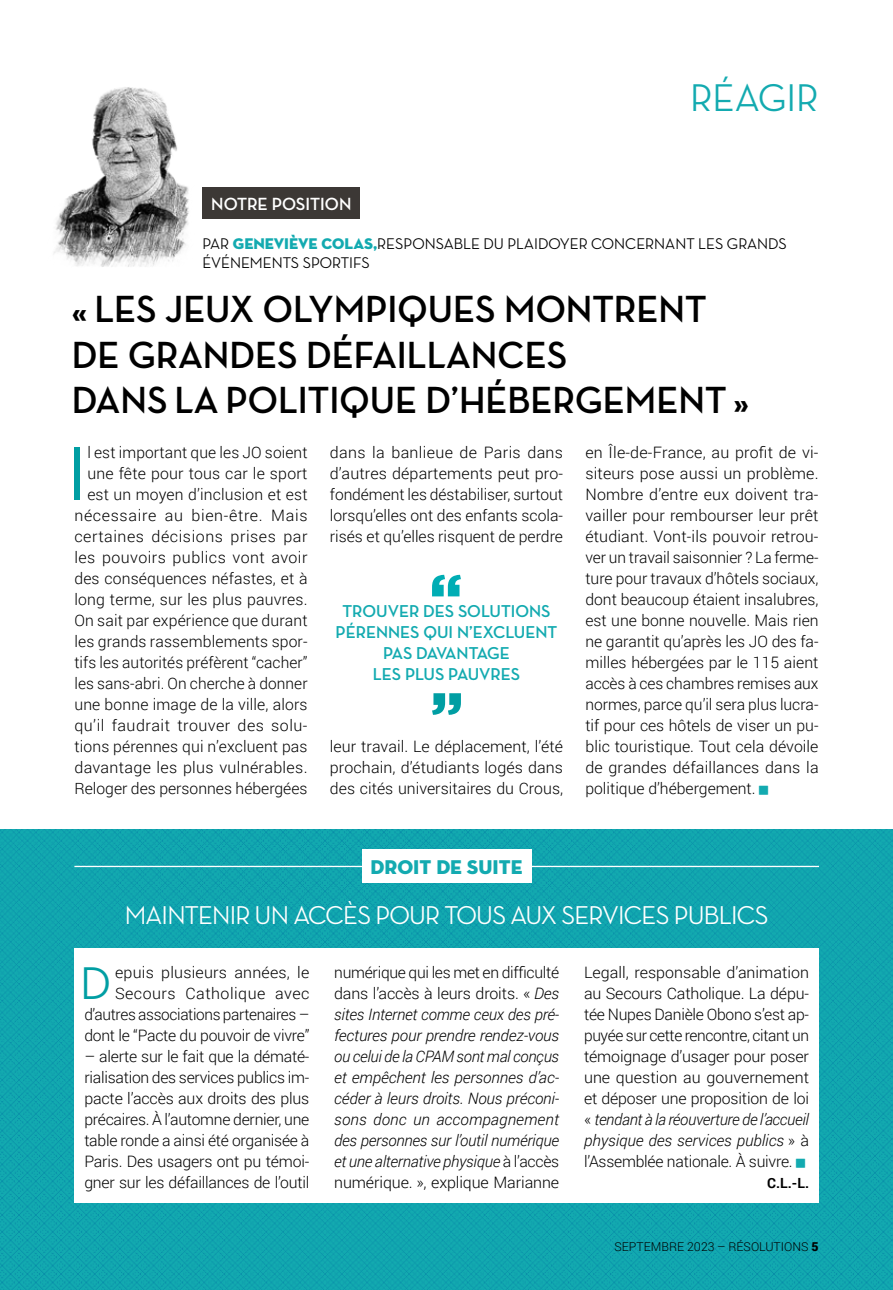
<style>
.page{position:relative;width:893px;height:1290px;background:#fff}
.page>*{position:absolute;margin:0;border:0;box-sizing:border-box;transform-origin:0 0}
.t1{font:500 77.52px "Neutra Disp";color:#009ea3}
.t2{font:500 46.55px "Neutra Disp";color:#009ea3}
.t3{font:500 39.38px "Neutra Disp";color:#13aab0}
.t4{font:700 38.5px/45.5px "Neutra Disp";color:#000}
.t5{font:500 26.25px "Neutra Disp";letter-spacing:-.03em;color:#fff}
.t6{font:20.3px "Neutra Disp Titling";color:#13aab0}
.t7{font:700 18.03px "Neutra Disp";color:#fff}
.t8{font:700 17.5px/21px "Neutra Disp";color:#13aab0;text-align:center}
.t9{font:300 15.75px/21px "Roboto";letter-spacing:.01em;color:#000;text-align:justify}
.t10{font:italic 300 15.75px/21px "Roboto";letter-spacing:-.015em;color:#000;text-align:justify}
.t11{font:300 15.75px/21px "Roboto";letter-spacing:-.015em;color:#000;text-align:right}
.t12{font:500 15.75px/18.9px "Neutra Disp";color:#000}
.t13{font:700 14px "Roboto";color:#000}
.t14{font:300 12.25px "Roboto";color:#000}
.s1{font-family:"Neutra Disp Titling";font-weight:400;color:#13aab0}
.s2{font-style:normal}
.s3{font-style:italic}
.s4{font-weight:900}
</style>
<div class="page">
<img style="left:0;top:830px;width:893px;height:460px">
<img style="left:54px;top:87px;width:135px;height:180px">
<div style="left:203px;top:187px;width:157px;height:32px;background:#3c3835"></div>
<div style="left:74px;top:948px;width:745px;height:254px;background:#fff"></div>
<hr style="left:74px;top:866px;width:745px;height:1px;background:#fff">
<div style="left:362px;top:850px;width:169px;height:33px;background:#fff"></div>
<svg style="left:432px;top:575px;width:29px;height:21px"></svg>
<svg style="left:432px;top:693px;width:29px;height:22px"></svg>
<h3 class="t3" style="left:690px;top:76px;width:130px">RÉAGIR</h3>
<p class="t7" style="left:211px;top:194px;width:142px">NOTRE POSITION</p>
<p class="t12" style="left:202px;top:234px;width:586px">PAR <span class="s1">GENEVIÈVE COLAS,</span>RESPONSABLE DU PLAIDOYER CONCERNANT LES GRANDS<br>ÉVÉNEMENTS SPORTIFS</p>
<h3 class="t4" style="left:72px;top:287px;width:679px">« LES JEUX OLYMPIQUES MONTRENT<br>DE GRANDES DÉFAILLANCES<br>DANS LA POLITIQUE D’HÉBERGEMENT »</h3>
<p class="t9" style="left:74px;top:441px;width:235px;text-align:right">l est important que les JO soient une fête pour tous car le sport est un moyen d’inclusion et est nécessaire au bien-être. Mais certaines décisions prises par les pouvoirs publics vont avoir des conséquences néfastes, et à long terme, sur les plus pauvres.<br>On sait par expérience que durant les grands rassemblements spor&shy;tifs les autorités préfèrent “cacher” les sans-abri. On cherche à donner une bonne image de la ville, alors qu’il faudrait trouver des solu&shy;tions pérennes qui n’excluent pas davantage les plus vulnérables.<br>Reloger des personnes hébergées</p>
<p class="t9" style="left:330px;top:441px;width:235px">dans la banlieue de Paris dans d’autres départements peut pro&shy;fondément les déstabiliser, surtout lorsqu’elles ont des enfants scola&shy;risés et qu’elles risquent de perdre</p>
<h1 class="t1" style="left:67px;top:431px;width:21px">I</h1>
<p class="t8" style="left:336px;top:601px;width:223px">TROUVER DES SOLUTIONS<br>PÉRENNES QUI N’EXCLUENT<br>PAS DAVANTAGE<br>LES PLUS PAUVRES</p>
<p class="t9" style="left:330px;top:735px;width:235px">leur travail. Le déplacement, l’été prochain, d’étudiants logés dans des cités universitaires du Crous,</p>
<p class="t9" style="left:585px;top:441px;width:235px">en Île-de-France, au profit de vi&shy;siteurs pose aussi un problème.<br>Nombre d’entre eux doivent tra&shy;vailler pour rembourser leur prêt étudiant. Vont-ils pouvoir retrou&shy;ver un travail saisonnier ? La ferme&shy;ture pour travaux d’hôtels sociaux, dont beaucoup étaient insalubres, est une bonne nouvelle. Mais rien ne garantit qu’après les JO des fa&shy;milles hébergées par le 115 aient accès à ces chambres remises aux normes, parce qu’il sera plus lucra&shy;tif pour ces hôtels de viser un pu&shy;blic touristique. Tout cela dévoile de grandes défaillances dans la politique d’hébergement.</p>
<p class="t6" style="left:371px;top:854px;width:153px">DROIT DE SUITE</p>
<h3 class="t5" style="left:125px;top:900px;width:645px">MAINTENIR UN ACCÈS POUR TOUS AUX SERVICES PUBLICS</h3>
<p class="t11" style="left:84px;top:961px;width:227px">epuis plusieurs années, le<br>Secours Catholique avec d’autres associations partenaires – dont le “Pacte du pouvoir de vivre”</p>
<p class="t9" style="left:84px;top:1045px;width:227px">– alerte sur le fait que la dématé&shy;rialisation des services publics im&shy;pacte l’accès aux droits des plus précaires. À l’automne dernier, une table ronde a ainsi été organisée à Paris. Des usagers ont pu témoi&shy;gner sur les défaillances de l’outil</p>
<h2 class="t2" style="left:80px;top:957px;width:32px">D</h2>
<p class="t10" style="left:334px;top:961px;width:227px"><span class="s2">numérique qui les met en difficulté dans l’accès à leurs droits. «</span> Des sites Internet comme ceux des pré&shy;fectures pour prendre rendez-vous ou celui de la CPAM sont mal conçus et empêchent les personnes d’ac&shy;céder à leurs droits. Nous préconi&shy;sons donc un accompagnement des personnes sur l’outil numérique et une alternative physique <span class="s2">à l’accès numérique. », explique Marianne</span></p>
<p class="t9" style="left:584px;top:961px;width:227px">Legall, responsable d’animation au Secours Catholique. La dépu&shy;tée Nupes Danièle Obono s’est ap&shy;puyée sur cette rencontre, citant un témoignage d’usager pour poser une question au gouvernement et déposer une proposition de loi « <span class="s3">tendant à la réouverture de l’accueil physique des services publics</span> » à l’Assemblée nationale. À suivre.</p>
<p class="t13" style="left:767px;top:1172px;width:43px">C.L.-L.</p>
<p class="t14" style="left:614px;top:1238px;width:206px">SEPTEMBRE 2023 – RÉSOLUTIONS <span class="s4">5</span></p>
</div>
